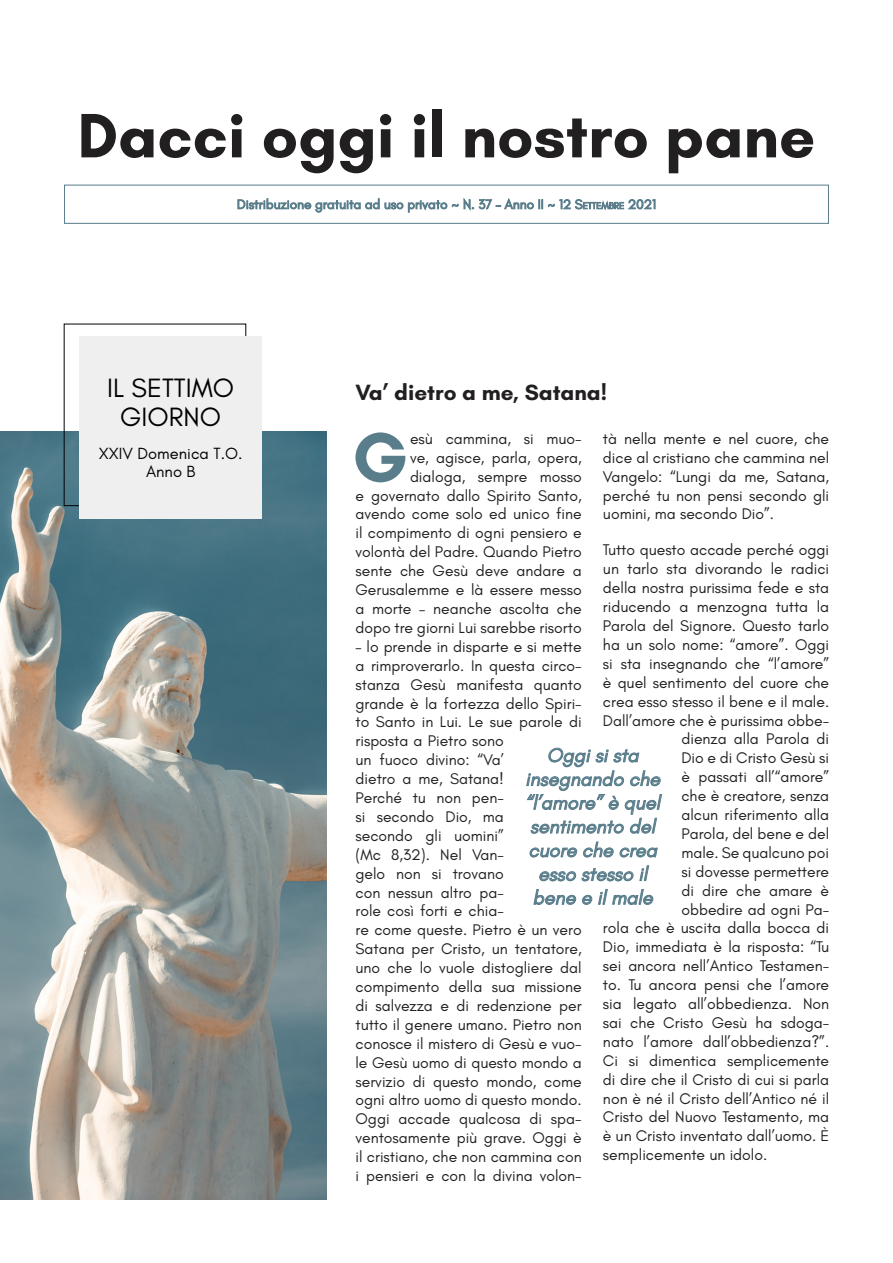
<style>
.page{position:relative;width:893px;height:1263px;background:#fff}
.page>*{position:absolute;margin:0;border:0;box-sizing:border-box;transform-origin:0 0}
.t1{font:700 71.4px "Glacial Indifference";color:#597d8b}
.t2{font:700 63.75px "Glacial Indifference";color:#221f20}
.t3{font:27px/28.5px "Glacial Indifference";color:#000;text-align:center}
.t4{font:700 22.5px "Glacial Indifference";color:#221f20}
.t5{font:italic 19.8px/23.7px "Glacial Indifference";color:#597d8b;text-align:center}
.t6{font:16.5px/18px "Glacial Indifference";color:#000;text-align:center}
.t7{font:15.75px/18.9px "Glacial Indifference";color:#221f20;text-align:right}
</style>
<div class="page">
<div style="left:64px;top:185px;width:765px;height:39px;border:1px solid #597d8b"></div>
<svg style="left:238px;top:198px;width:417px;height:14px"></svg>
<img style="left:0;top:431px;width:326px;height:768px">
<div style="left:80px;top:336px;width:182px;height:183px;background:#efefef"></div>
<svg style="left:526px;top:747px;width:136px;height:87px"></svg>
<svg style="left:530px;top:841px;width:128px;height:40px"></svg>
<svg style="left:533px;top:889px;width:43px;height:16px"></svg>
<svg style="left:582px;top:889px;width:72px;height:16px"></svg>
<h2 class="t2" style="left:78px;top:96px;width:739px">Dacci oggi il nostro pane</h2>
<h3 class="t3" style="left:107px;top:374px;width:128px">IL SETTIMO<br>GIORNO</h3>
<p class="t6" style="left:99px;top:445px;width:145px">XXIV Domenica T.O.<br>Anno B</p>
<h3 class="t4" style="left:355px;top:379px;width:253px">Va’ dietro a me, Satana!</h3>
<h1 class="t1" style="left:352px;top:413px;width:57px">G</h1>
<p class="t7" style="left:603px;top:429px;width:228px;text-align:justify">tà nella mente e nel cuore, che dice al cristiano che cammina nel Vangelo: “Lungi da me, Satana, perché tu non pensi secondo gli uomini, ma secondo Dio”.</p>
<p class="t7" style="left:603px;top:541px;width:228px">Tutto questo accade perché oggi</p>
<p class="t7" style="left:603px;top:560px;width:228px">un tarlo sta divorando le radici</p>
<p class="t7" style="left:603px;top:579px;width:228px">della nostra purissima fede e sta</p>
<p class="t7" style="left:603px;top:598px;width:228px">riducendo a menzogna tutta la</p>
<p class="t7" style="left:603px;top:616px;width:228px">Parola del Signore. Questo tarlo</p>
<p class="t7" style="left:603px;top:635px;width:228px">ha un solo nome: “amore”. Oggi</p>
<p class="t7" style="left:603px;top:654px;width:228px">si sta insegnando che “l’amore”</p>
<p class="t7" style="left:603px;top:673px;width:228px">è quel sentimento del cuore che</p>
<p class="t7" style="left:603px;top:692px;width:228px">crea esso stesso il bene e il male.</p>
<p class="t7" style="left:603px;top:711px;width:228px">Dall’amore che è purissima obbe-</p>
<p class="t7" style="left:681px;top:730px;width:149px">dienza alla Parola di</p>
<p class="t7" style="left:681px;top:749px;width:149px">Dio e di Cristo Gesù si</p>
<p class="t7" style="left:681px;top:768px;width:149px">è passati all’“amore”</p>
<p class="t7" style="left:681px;top:787px;width:149px">che è creatore, senza</p>
<p class="t7" style="left:681px;top:805px;width:149px">alcun riferimento alla</p>
<p class="t7" style="left:681px;top:824px;width:149px">Parola, del bene e del</p>
<p class="t7" style="left:681px;top:843px;width:149px">male. Se qualcuno poi</p>
<p class="t7" style="left:681px;top:862px;width:149px">si dovesse permettere</p>
<p class="t7" style="left:681px;top:881px;width:149px">di dire che amare è</p>
<p class="t7" style="left:681px;top:900px;width:149px">obbedire ad ogni Pa-</p>
<p class="t7" style="left:603px;top:919px;width:228px">rola che è uscita dalla bocca di</p>
<p class="t7" style="left:603px;top:938px;width:228px">Dio, immediata è la risposta: “Tu</p>
<p class="t7" style="left:603px;top:957px;width:228px">sei ancora nell’Antico Testamen-</p>
<p class="t7" style="left:603px;top:976px;width:228px">to. Tu ancora pensi che l’amore</p>
<p class="t7" style="left:603px;top:994px;width:228px">sia legato all’obbedienza. Non</p>
<p class="t7" style="left:603px;top:1013px;width:228px">sai che Cristo Gesù ha sdoga-</p>
<p class="t7" style="left:603px;top:1032px;width:228px">nato l’amore dall’obbedienza?”.</p>
<p class="t7" style="left:603px;top:1051px;width:228px">Ci si dimentica semplicemente</p>
<p class="t7" style="left:603px;top:1070px;width:228px">di dire che il Cristo di cui si parla</p>
<p class="t7" style="left:603px;top:1089px;width:228px">non è né il Cristo dell’Antico né il</p>
<p class="t7" style="left:603px;top:1108px;width:228px">Cristo del Nuovo Testamento, ma</p>
<p class="t7" style="left:603px;top:1127px;width:228px">è un Cristo inventato dall’uomo. È</p>
<p class="t7" style="left:603px;top:1146px;width:166px">semplicemente un idolo.</p>
<p class="t7" style="left:355px;top:429px;width:228px">esù cammina, si muo-<br>ve, agisce, parla, opera, dialoga, sempre mosso<br>e governato dallo Spirito Santo, avendo come solo ed unico fine il compimento di ogni pensiero e volontà del Padre. Quando Pietro sente che Gesù deve andare a<br>Gerusalemme e là essere messo a morte – neanche ascolta che dopo tre giorni Lui sarebbe risorto</p>
<p class="t7" style="left:355px;top:637px;width:228px;text-align:left">– lo prende in disparte e si mette a rimproverarlo. In questa circo&shy;stanza Gesù manifesta quanto grande è la fortezza dello Spiri&shy;to Santo in Lui. Le sue parole di risposta a Pietro sono<br>un fuoco divino: “Va’<br>dietro a me, Satana!<br>Perché tu non pen-<br>si secondo Dio, ma<br>secondo gli uomini”<br>(Mc 8,32). Nel Van-<br>gelo non si trovano<br>con nessun altro pa-<br>role così forti e chia-<br>re come queste. Pietro è un vero<br>Satana per Cristo, un tentatore, uno che lo vuole distogliere dal compimento della sua missione di salvezza e di redenzione per tutto il genere umano. Pietro non conosce il mistero di Gesù e vuo&shy;le Gesù uomo di questo mondo a servizio di questo mondo, come ogni altro uomo di questo mondo.<br>Oggi accade qualcosa di spa&shy;ventosamente più grave. Oggi è il cristiano, che non cammina con i pensieri e con la divina volon-</p>
<p class="t5" style="left:525px;top:744px;width:136px">Oggi si sta insegnando che “l’amore” è quel sentimento del cuore che crea esso stesso il bene e il male</p>
</div>
